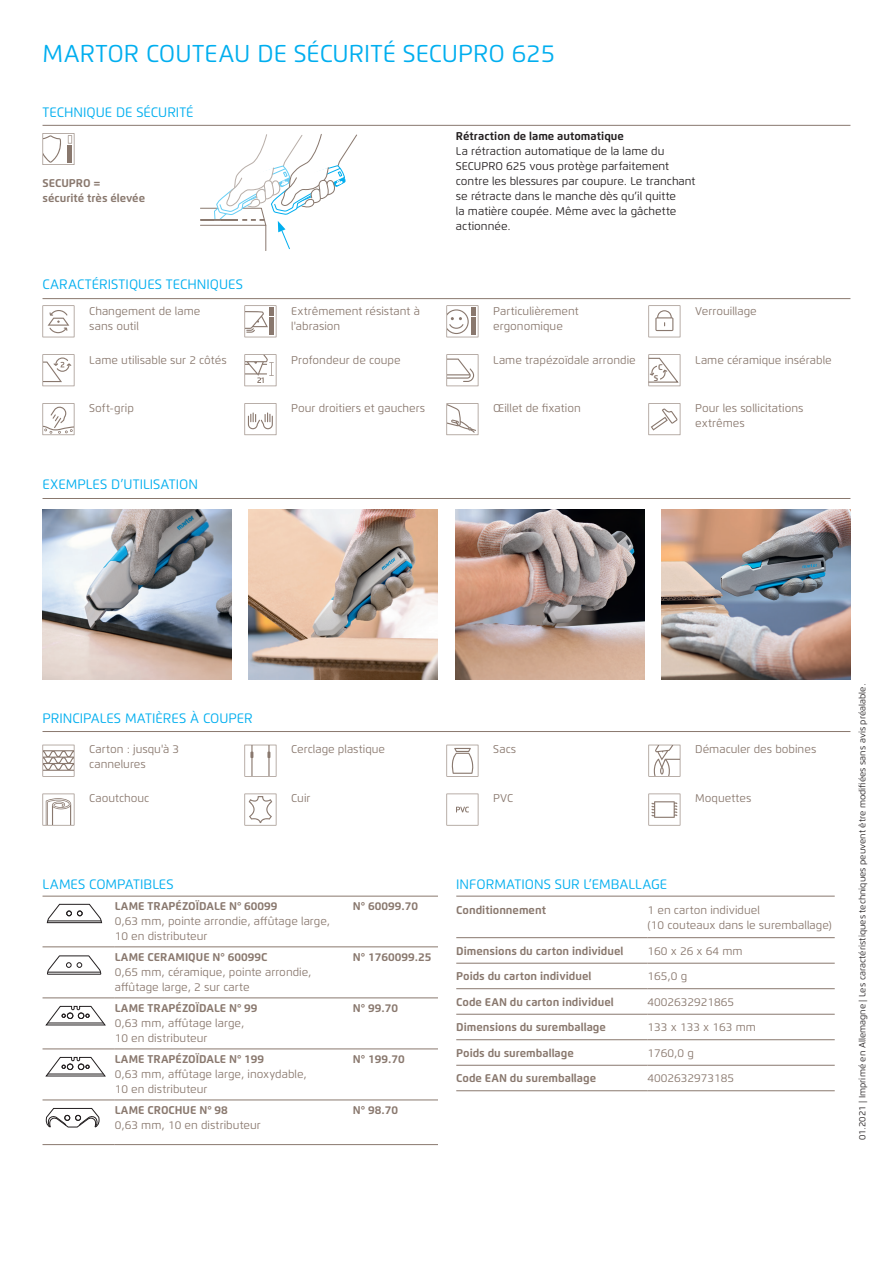
<style>
.page{position:relative;width:893px;height:1263px;background:#fff}
.page>*{position:absolute;margin:0;border:0;box-sizing:border-box;transform-origin:0 0}
.t1{font:24.3px "Flexo";color:#00aeef}
.t2{font:13.65px "Flexo";color:#00aeef}
.t3{font:11.25px/14.9px "Flexo";color:#89786e}
.t4{font:700 11.25px/14.9px "Flexo";color:#89786e}
.t5{font:11.25px/14.9px "Flexo";color:#231f20}
.t6{font:700 11.25px "Flexo";color:#231f20}
.t7{font:9px "Flexo";color:#231f20}
.t8{font:700 8.25px/10.2px "Flexo";color:#89786e;text-align:center}
</style>
<div class="page">
<img style="left:455px;top:509px;width:189px;height:170px">
<img style="left:43px;top:509px;width:189px;height:170px">
<img style="left:661px;top:509px;width:189px;height:170px">
<img style="left:249px;top:509px;width:189px;height:170px">
<svg style="left:43px;top:305px;width:31px;height:32px"></svg>
<svg style="left:244px;top:305px;width:32px;height:32px"></svg>
<svg style="left:446px;top:305px;width:32px;height:32px"></svg>
<svg style="left:648px;top:305px;width:32px;height:32px"></svg>
<svg style="left:43px;top:354px;width:31px;height:32px"></svg>
<svg style="left:244px;top:354px;width:32px;height:32px"></svg>
<svg style="left:446px;top:354px;width:32px;height:32px"></svg>
<svg style="left:648px;top:354px;width:32px;height:32px"></svg>
<svg style="left:43px;top:403px;width:31px;height:32px"></svg>
<svg style="left:244px;top:403px;width:32px;height:32px"></svg>
<svg style="left:446px;top:403px;width:32px;height:32px"></svg>
<svg style="left:648px;top:403px;width:32px;height:32px"></svg>
<svg style="left:43px;top:133px;width:31px;height:32px"></svg>
<svg style="left:200px;top:134px;width:157px;height:116px"></svg>
<hr style="left:200px;top:219px;width:38px;height:2px;background:#89786e">
<hr style="left:43px;top:298px;width:807px;height:1px;background:#89786e">
<hr style="left:43px;top:125px;width:807px;height:1px;background:#89786e">
<hr style="left:43px;top:498px;width:807px;height:1px;background:#89786e">
<hr style="left:43px;top:731px;width:807px;height:1px;background:#89786e">
<hr style="left:456px;top:896px;width:379px;height:1px;background:#89786e">
<hr style="left:648px;top:1090px;width:187px;height:1px;background:#89786e">
<hr style="left:456px;top:1090px;width:192px;height:1px;background:#89786e">
<hr style="left:648px;top:1065px;width:187px;height:1px;background:#89786e">
<hr style="left:456px;top:1065px;width:192px;height:1px;background:#89786e">
<hr style="left:648px;top:1039px;width:187px;height:1px;background:#89786e">
<hr style="left:456px;top:1039px;width:192px;height:1px;background:#89786e">
<hr style="left:648px;top:1014px;width:187px;height:1px;background:#89786e">
<hr style="left:456px;top:1014px;width:192px;height:1px;background:#89786e">
<hr style="left:648px;top:988px;width:187px;height:1px;background:#89786e">
<hr style="left:456px;top:988px;width:192px;height:1px;background:#89786e">
<hr style="left:648px;top:963px;width:187px;height:1px;background:#89786e">
<hr style="left:456px;top:963px;width:192px;height:1px;background:#89786e">
<hr style="left:648px;top:937px;width:187px;height:1px;background:#89786e">
<hr style="left:456px;top:937px;width:192px;height:1px;background:#89786e">
<svg style="left:43px;top:745px;width:31px;height:32px"></svg>
<svg style="left:244px;top:745px;width:32px;height:32px"></svg>
<svg style="left:446px;top:745px;width:32px;height:32px"></svg>
<svg style="left:648px;top:745px;width:32px;height:32px"></svg>
<svg style="left:43px;top:794px;width:31px;height:31px"></svg>
<svg style="left:244px;top:794px;width:32px;height:31px"></svg>
<svg style="left:446px;top:794px;width:32px;height:31px"></svg>
<svg style="left:648px;top:794px;width:32px;height:31px"></svg>
<hr style="left:115px;top:1144px;width:323px;height:1px;background:#89786e">
<hr style="left:43px;top:1144px;width:72px;height:1px;background:#89786e">
<hr style="left:115px;top:1099px;width:323px;height:1px;background:#89786e">
<hr style="left:43px;top:1099px;width:72px;height:1px;background:#89786e">
<hr style="left:115px;top:1048px;width:323px;height:1px;background:#89786e">
<hr style="left:43px;top:1048px;width:72px;height:1px;background:#89786e">
<hr style="left:115px;top:997px;width:323px;height:1px;background:#89786e">
<hr style="left:43px;top:997px;width:72px;height:1px;background:#89786e">
<hr style="left:115px;top:946px;width:323px;height:1px;background:#89786e">
<hr style="left:43px;top:946px;width:72px;height:1px;background:#89786e">
<svg style="left:47px;top:904px;width:55px;height:19px"></svg>
<hr style="left:48px;top:921px;width:53px;height:1px;background:#231f20">
<svg style="left:47px;top:956px;width:54px;height:19px"></svg>
<hr style="left:48px;top:972px;width:53px;height:1px;background:#231f20">
<svg style="left:45px;top:1006px;width:61px;height:19px"></svg>
<svg style="left:45px;top:1057px;width:61px;height:19px"></svg>
<svg style="left:46px;top:1108px;width:54px;height:19px"></svg>
<hr style="left:43px;top:896px;width:395px;height:1px;background:#89786e">
<h1 class="t1" style="left:43px;top:38px;width:514px">MARTOR COUTEAU DE SÉCURITÉ SECUPRO 625</h1>
<p class="t2" style="left:43px;top:104px;width:153px">TECHNIQUE DE SÉCURITÉ</p>
<p class="t4" style="left:43px;top:176px;width:104px">SECUPRO =<br>sécurité très élevée</p>
<p class="t2" style="left:43px;top:276px;width:202px">CARACTÉRISTIQUES TECHNIQUES</p>
<p class="t6" style="left:456px;top:129px;width:169px">Rétraction de lame automatique</p>
<p class="t5" style="left:456px;top:144px;width:241px">La rétraction automatique de la lame du SECUPRO 625 vous protège parfaitement contre les blessures par coupure. Le tranchant se rétracte dans le manche dès qu’il quitte<br>la matière coupée. Même avec la gâchette actionnée.</p>
<p class="t3" style="left:89px;top:303px;width:113px">Changement de lame sans outil</p>
<p class="t3" style="left:291px;top:303px;width:130px">Extrêmement résistant à l'abrasion</p>
<p class="t3" style="left:493px;top:303px;width:87px">Particulièrement ergonomique</p>
<p class="t3" style="left:695px;top:303px;width:63px">Verrouillage</p>
<p class="t3" style="left:89px;top:352px;width:139px">Lame utilisable sur 2 côtés</p>
<p class="t3" style="left:291px;top:352px;width:111px">Profondeur de coupe</p>
<p class="t3" style="left:493px;top:352px;width:144px">Lame trapézoïdale arrondie</p>
<p class="t8" style="left:654px;top:362px;width:11px">C<br>S</p>
<p class="t3" style="left:695px;top:352px;width:138px">Lame céramique insérable</p>
<p class="t3" style="left:89px;top:401px;width:46px">Soft-grip</p>
<p class="t3" style="left:291px;top:401px;width:135px">Pour droitiers et gauchers</p>
<p class="t3" style="left:493px;top:401px;width:89px">Œillet de fixation</p>
<p class="t3" style="left:695px;top:401px;width:110px">Pour les sollicitations extrêmes</p>
<p class="t2" style="left:43px;top:476px;width:157px">EXEMPLES D’UTILISATION</p>
<p class="t2" style="left:43px;top:710px;width:212px">PRINCIPALES MATIÈRES À COUPER</p>
<p class="t3" style="left:89px;top:741px;width:92px">Carton : jusqu'à 3 cannelures</p>
<p class="t3" style="left:291px;top:741px;width:95px">Cerclage plastique</p>
<p class="t3" style="left:493px;top:741px;width:24px">Sacs</p>
<p class="t3" style="left:695px;top:741px;width:123px">Démaculer des bobines</p>
<p class="t3" style="left:89px;top:790px;width:62px">Caoutchouc</p>
<p class="t3" style="left:291px;top:790px;width:21px">Cuir</p>
<p class="t3" style="left:493px;top:790px;width:21px">PVC</p>
<p class="t3" style="left:695px;top:790px;width:58px">Moquettes</p>
<p class="t2" style="left:43px;top:876px;width:133px">LAMES COMPATIBLES</p>
<p class="t4" style="left:115px;top:898px;width:164px">LAME TRAPÉZOÏDALE N° 60099</p>
<p class="t4" style="left:353px;top:898px;width:67px">N° 60099.70</p>
<p class="t3" style="left:115px;top:913px;width:217px">0,63 mm, pointe arrondie, affûtage large,<br>10 en distributeur</p>
<p class="t4" style="left:115px;top:950px;width:154px">LAME CERAMIQUE N° 60099C</p>
<p class="t4" style="left:353px;top:950px;width:80px">N° 1760099.25</p>
<p class="t3" style="left:115px;top:964px;width:198px">0,65 mm, céramique, pointe arrondie, affûtage large, 2 sur carte</p>
<p class="t4" style="left:115px;top:1001px;width:144px">LAME TRAPÉZOÏDALE N° 99</p>
<p class="t4" style="left:353px;top:1001px;width:47px">N° 99.70</p>
<p class="t3" style="left:115px;top:1015px;width:131px">0,63 mm, affûtage large,<br>10 en distributeur</p>
<p class="t4" style="left:115px;top:1052px;width:151px">LAME TRAPÉZOÏDALE N° 199</p>
<p class="t4" style="left:353px;top:1052px;width:53px">N° 199.70</p>
<p class="t3" style="left:115px;top:1067px;width:194px">0,63 mm, affûtage large, inoxydable,<br>10 en distributeur</p>
<p class="t4" style="left:115px;top:1103px;width:115px">LAME CROCHUE N° 98</p>
<p class="t4" style="left:353px;top:1103px;width:47px">N° 98.70</p>
<p class="t3" style="left:115px;top:1118px;width:147px">0,63 mm, 10 en distributeur</p>
<p class="t2" style="left:456px;top:876px;width:212px">INFORMATIONS SUR L’EMBALLAGE</p>
<p class="t4" style="left:456px;top:903px;width:91px">Conditionnement</p>
<p class="t3" style="left:648px;top:903px;width:186px">1 en carton individuel<br>(10 couteaux dans le suremballage)</p>
<p class="t4" style="left:456px;top:943px;width:169px">Dimensions du carton individuel</p>
<p class="t3" style="left:648px;top:943px;width:97px">160 x 26 x 64 mm</p>
<p class="t4" style="left:456px;top:969px;width:137px">Poids du carton individuel</p>
<p class="t3" style="left:648px;top:969px;width:41px">165,0 g</p>
<p class="t4" style="left:456px;top:994px;width:159px">Code EAN du carton individuel</p>
<p class="t3" style="left:648px;top:994px;width:88px">4002632921865</p>
<p class="t4" style="left:456px;top:1020px;width:151px">Dimensions du suremballage</p>
<p class="t3" style="left:648px;top:1020px;width:110px">133 x 133 x 163 mm</p>
<p class="t4" style="left:456px;top:1045px;width:119px">Poids du suremballage</p>
<p class="t3" style="left:648px;top:1045px;width:48px">1760,0 g</p>
<p class="t4" style="left:456px;top:1071px;width:141px">Code EAN du suremballage</p>
<p class="t3" style="left:648px;top:1071px;width:88px">4002632973185</p>
<p class="t7" style="left:857px;top:1140px;width:458px;rotate:-90deg">01.2021 | Imprimé en Allemagne | Les caractéristiques techniques peuvent être modifiées sans avis préalable.</p>
</div>
